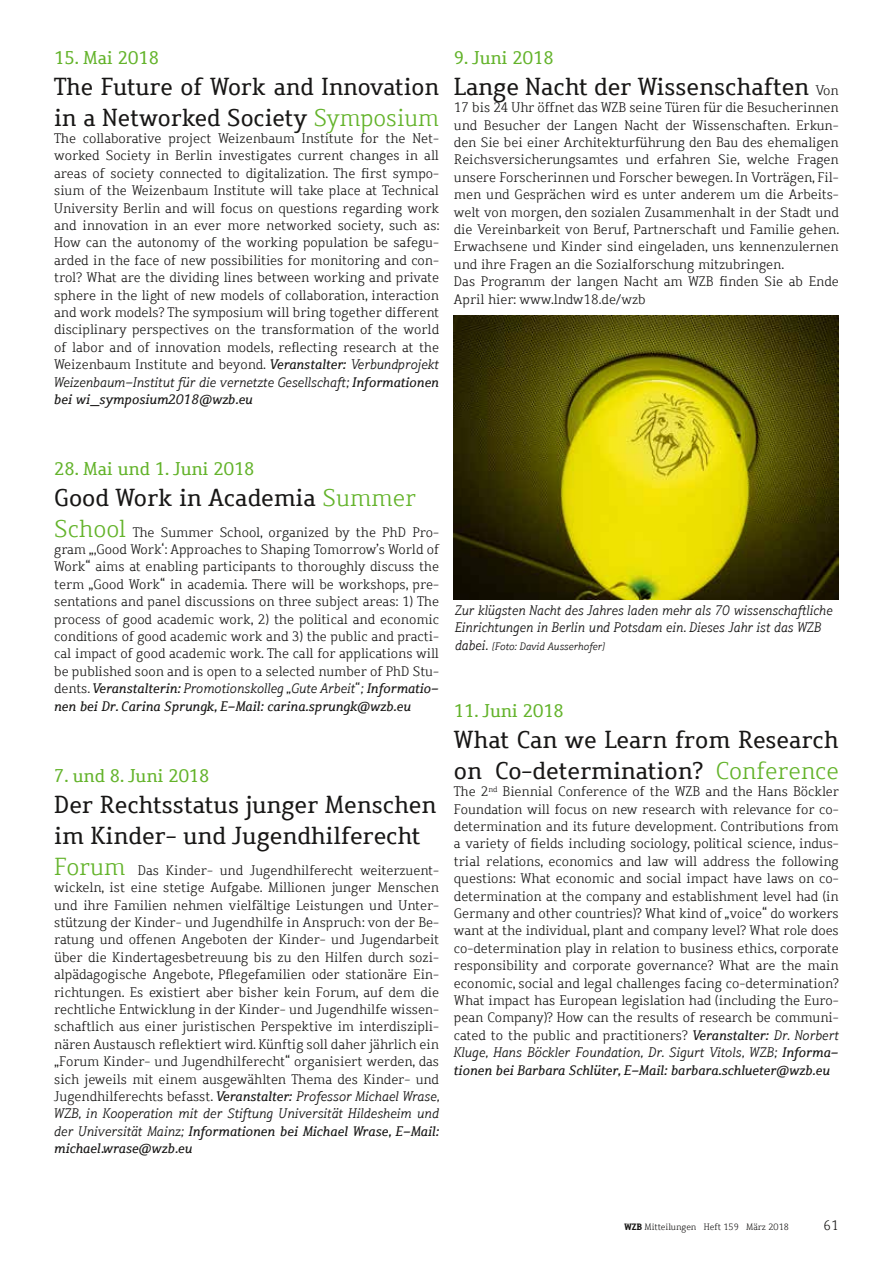
<style>
.page{position:relative;width:893px;height:1263px;background:#fff}
.page>*{position:absolute;margin:0;border:0;box-sizing:border-box;transform-origin:0 0}
.t1{font:24px/30.9px "Dahrendorf";color:#181716}
.t2{font:18px "Dahrendorf";color:#63b32a}
.t3{font:300 13.5px/17.4px "Dahrendorf";color:#181716;text-align:justify}
.t4{font:italic 300 13.5px/17.4px "Dahrendorf";color:#181716}
.t5{font:italic 300 10.5px "Dahrendorf";color:#181716}
.t6{font:300 9px "Dahrendorf";color:#181716}
.s1{font-weight:300;color:#63b32a}
.s2{font-weight:400;font-style:italic}
.s3{font-style:italic}
.s4{font-weight:300;font-size:13.5px}
.s5{font-size:24px;color:#63b32a}
.s6{font-size:13.5px}
.s7{font-weight:700}
</style>
<div class="page">
<img style="left:454px;top:316px;width:385px;height:284px">
<h2 class="t2" style="left:54px;top:46px;width:106px">15. Mai 2018</h2>
<h1 class="t1" style="left:54px;top:71px;width:386px">The Future of Work and Innovation in a Networked Society <span class="s1">Symposium</span></h1>
<p class="t3" style="left:54px;top:130px;width:387px">The collaborative project Weizenbaum Institute for the Net&shy;worked Society in Berlin investigates current changes in all areas of society connected to digitalization. The first sympo&shy;sium of the Weizenbaum Institute will take place at Technical University Berlin and will focus on questions regarding work and innovation in an ever more networked society, such as:<br>How can the autonomy of the working population be safegu&shy;arded in the face of new possibilities for monitoring and con&shy;trol? What are the dividing lines between working and private sphere in the light of new models of collaboration, interaction and work models? The symposium will bring together different disciplinary perspectives on the transformation of the world of labor and of innovation models, reflecting research at the Weizenbaum Institute and beyond. <span class="s2">Veranstalter:</span> <span class="s3">Verbundprojekt Weizenbaum-Institut für die vernetzte Gesellschaft;</span> <span class="s2">Informationen bei wi_symposium2018@wzb.eu</span></p>
<h2 class="t2" style="left:454px;top:46px;width:101px">9. Juni 2018</h2>
<h1 class="t1" style="left:454px;top:71px;width:386px">Lange Nacht der Wissenschaften <span class="s4">Von</span></h1>
<p class="t3" style="left:454px;top:99px;width:387px;text-align:left">17 bis 24 Uhr öffnet das WZB seine Türen für die Besucherinnen und Besucher der Langen Nacht der Wissenschaften. Erkun&shy;den Sie bei einer Architekturführung den Bau des ehemaligen Reichsversicherungsamtes und erfahren Sie, welche Fragen unsere Forscherinnen und Forscher bewegen. In Vorträgen, Fil&shy;men und Gesprächen wird es unter anderem um die Arbeits&shy;welt von morgen, den sozialen Zusammenhalt in der Stadt und die Vereinbarkeit von Beruf, Partnerschaft und Familie gehen.<br>Erwachsene und Kinder sind eingeladen, uns kennenzulernen und ihre Fragen an die Sozialforschung mitzubringen.<br>Das Programm der langen Nacht am WZB finden Sie ab Ende April hier: www.lndw18.de/wzb</p>
<h2 class="t2" style="left:54px;top:457px;width:202px">28. Mai und 1. Juni 2018</h2>
<h1 class="t1" style="left:54px;top:482px;width:363px">Good Work in Academia <span class="s1">Summer</span></h1>
<p class="t3" style="left:54px;top:523px;width:386px"><span class="s5">School</span> The Summer School, organized by the PhD Pro&shy;gram „,Good Work‘: Approaches to Shaping Tomorrow’s World of Work“ aims at enabling participants to thoroughly discuss the term „Good Work“ in academia. There will be workshops, pre&shy;sentations and panel discussions on three subject areas: 1) The process of good academic work, 2) the political and economic conditions of good academic work and 3) the public and practi&shy;cal impact of good academic work. The call for applications will be published soon and is open to a selected number of PhD Stu&shy;dents. <span class="s2">Veranstalterin:</span> <span class="s3">Promotionskolleg „Gute Arbeit“;</span> <span class="s2">Informatio&shy;nen bei Dr. Carina Sprungk, E-Mail: carina.sprungk@wzb.eu</span></p>
<h2 class="t2" style="left:54px;top:764px;width:157px">7. und 8. Juni 2018</h2>
<h1 class="t1" style="left:54px;top:790px;width:384px">Der Rechtsstatus junger Menschen im Kinder- und Jugendhilferecht</h1>
<p class="t3" style="left:54px;top:862px;width:387px;text-align:left"><span class="s5">Forum</span> Das Kinder- und Jugendhilferecht weiterzuent&shy;wickeln, ist eine stetige Aufgabe. Millionen junger Menschen und ihre Familien nehmen vielfältige Leistungen und Unter&shy;stützung der Kinder- und Jugendhilfe in Anspruch: von der Be&shy;ratung und offenen Angeboten der Kinder- und Jugendarbeit über die Kindertagesbetreuung bis zu den Hilfen durch sozi&shy;alpädagogische Angebote, Pflegefamilien oder stationäre Ein&shy;richtungen. Es existiert aber bisher kein Forum, auf dem die rechtliche Entwicklung in der Kinder- und Jugendhilfe wissen&shy;schaftlich aus einer juristischen Perspektive im interdiszipli&shy;nären Austausch reflektiert wird. Künftig soll daher jährlich ein „Forum Kinder- und Jugendhilferecht“ organisiert werden, das sich jeweils mit einem ausgewählten Thema des Kinder- und Jugendhilferechts befasst. <span class="s2">Veranstalter:</span> <span class="s3">Professor Michael Wrase, WZB, in Kooperation mit der Stiftung Universität Hildesheim und der Universität Mainz;</span> <span class="s2">Informationen bei Michael Wrase, E-Mail: michael.wrase@wzb.eu</span></p>
<p class="t4" style="left:455px;top:602px;width:379px">Zur klügsten Nacht des Jahres laden mehr als 70 wissenschaftliche<br>Einrichtungen in Berlin und Potsdam ein. Dieses Jahr ist das WZB</p>
<p class="t5" style="left:455px;top:639px;width:152px"><span class="s6">dabei.</span> [Foto: David Ausserhofer]</p>
<h2 class="t2" style="left:454px;top:699px;width:111px">11. Juni 2018</h2>
<h1 class="t1" style="left:454px;top:724px;width:386px">What Can we Learn from Research on Co-determination? <span class="s1">Conference</span></h1>
<p class="t3" style="left:454px;top:783px;width:386px">The 2<sup>nd</sup> Biennial Conference of the WZB and the Hans Böckler Foundation will focus on new research with relevance for co&shy;determination and its future development. Contributions from a variety of fields including sociology, political science, indus&shy;trial relations, economics and law will address the following questions: What economic and social impact have laws on co&shy;determination at the company and establishment level had (in Germany and other countries)? What kind of „voice“ do workers want at the individual, plant and company level? What role does co-determination play in relation to business ethics, corporate responsibility and corporate governance? What are the main economic, social and legal challenges facing co-determination?<br>What impact has European legislation had (including the Euro&shy;pean Company)? How can the results of research be communi&shy;cated to the public and practitioners? <span class="s2">Veranstalter:</span> <span class="s3">Dr. Norbert Kluge, Hans Böckler Foundation, Dr. Sigurt Vitols, WZB;</span> <span class="s2">Informa&shy;tionen bei Barbara Schlüter, E-Mail: barbara.schlueter@wzb.eu</span></p>
<p class="t6" style="left:624px;top:1221px;width:166px"><span class="s7">WZB</span> Mitteilungen Heft 159 März 2018</p>
<p class="t3" style="left:824px;top:1217px;width:17px">61</p>
</div>
